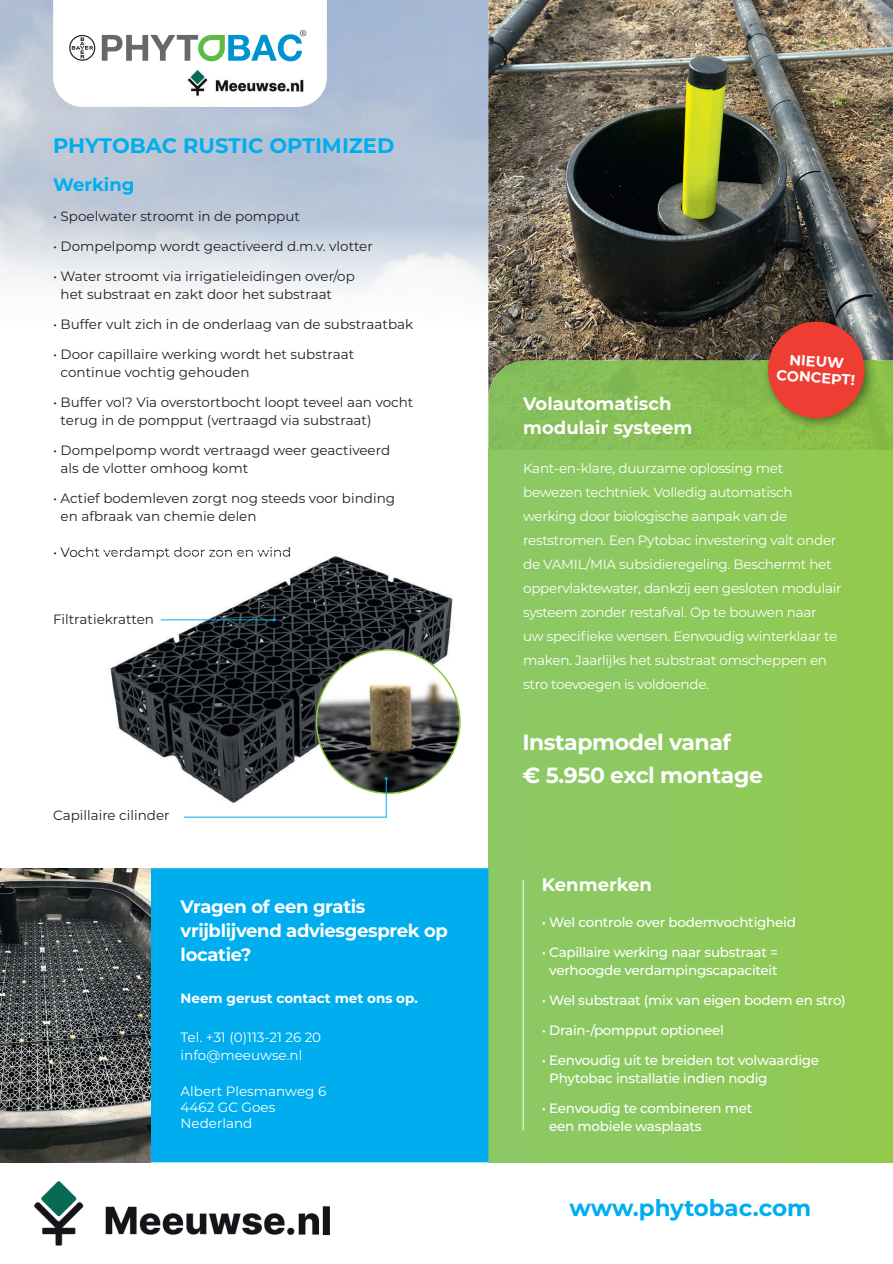
<style>
.page{position:relative;width:893px;height:1264px;background:#fff}
.page>*{position:absolute;margin:0;border:0;box-sizing:border-box;transform-origin:0 0}
.t1{font:700 22.95px "Montserrat";color:#00aeef}
.t2{font:700 21.9px/33px "Montserrat";letter-spacing:-.02em;color:#fff}
.t3{font:700 21px "Montserrat";color:#00aeef}
.t4{font:700 18px/24px "Montserrat";letter-spacing:-.02em;color:#fff}
.t5{font:700 18px/24px "Montserrat";color:#fff}
.t6{font:700 18px "Montserrat";color:#00aeef}
.t7{font:700 14.55px/16px "Montserrat";color:#fff;text-align:center}
.t8{font:13.5px/18px "Montserrat";color:#231f20}
.t9{font:13.5px/24px "Montserrat";letter-spacing:-.02em;color:#fff}
.t10{font:500 13.5px/18px "Montserrat";letter-spacing:-.02em;color:#fff}
.t11{font:13.5px/16.2px "Montserrat";color:#fff}
.t12{font:700 13.5px "Montserrat";color:#fff}
</style>
<div class="page">
<img style="left:0;top:291px;width:356px;height:26px">
<img style="left:488px;top:0;width:404px;height:361px">
<div style="left:488px;top:450px;width:404px;height:712px;background:linear-gradient(to right,#8bc968,#92c94f)"></div>
<div style="left:853px;top:361px;width:39px;height:89px;background:#89bf47"></div>
<img style="left:488px;top:405px;width:365px;height:45px">
<img style="left:488px;top:361px;width:273px;height:44px">
<svg style="left:53px;top:0;width:274px;height:107px"></svg>
<img style="left:761px;top:315px;width:115px;height:115px">
<svg style="left:766px;top:320px;width:100px;height:100px;background:#ca5039"></svg>
<hr style="left:522px;top:879px;width:1px;height:251px;background:#fff">
<div style="left:151px;top:868px;width:337px;height:294px;background:#00aeef"></div>
<img style="left:0;top:868px;width:151px;height:294px">
<img style="left:110px;top:556px;width:351px;height:254px">
<img style="left:83px;top:552px;width:207px;height:7px">
<img style="left:183px;top:552px;width:107px;height:5px">
<img style="left:316px;top:650px;width:144px;height:143px;border-radius:72px">
<hr style="left:161px;top:619px;width:113px;height:1px;background:#00aeef">
<hr style="left:184px;top:817px;width:202px;height:1px;background:#00aeef">
<hr style="left:386px;top:778px;width:1px;height:39px;background:#00aeef">
<img style="left:186px;top:63px;width:120px;height:41px">
<img style="left:34px;top:1181px;width:296px;height:65px">
<h3 class="t3" style="left:53px;top:130px;width:343px">PHYTOBAC RUSTIC OPTIMIZED</h3>
<h3 class="t6" style="left:53px;top:171px;width:83px">Werking</h3>
<p class="t8" style="left:53px;top:206px;width:248px">• Spoelwater stroomt in de pompput</p>
<p class="t8" style="left:53px;top:236px;width:321px">• Dompelpomp wordt geactiveerd d.m.v. vlotter</p>
<p class="t8" style="left:61px;top:266px;width:296px;text-indent:-8px">W• eta ortsr o m gi rr iaivt ei ta el di ni g e n o ev o/ r p het substraat en zakt door het substraat</p>
<p class="t8" style="left:53px;top:314px;width:361px">B• u e f f uvr hc i zt l n i d e o n d e gaa l r nav d e us b bt aa r t s ka</p>
<p class="t8" style="left:61px;top:344px;width:295px;text-indent:-8px">D• o o pacr er i a l l i w e ni kr g w o dr ht e ust b taar t s continue vochtig gehouden</p>
<p class="t8" style="left:61px;top:392px;width:354px;text-indent:-8px">B• u e f f ovr V? l oa i ev ot s r bt r o hc o l t o p eve tt e naal ov hc t terug in de pompput (vertraagd via substraat)</p>
<p class="t8" style="left:61px;top:440px;width:331px;text-indent:-8px">D• o m p e p l o m p w o dr evt gaa r t r d w e e gr ev i t cae e dr als de vlotter omhoog komt</p>
<p class="t8" style="left:61px;top:488px;width:336px;text-indent:-8px">A• e i t c bf o d e m eve l n oz gr nt o g et s e d ovs o br n i d n i g en afbraak van chemie delen</p>
<p class="t8" style="left:53px;top:542px;width:240px">• Vocht verdampt door zon en wind</p>
<p class="t8" style="left:53px;top:609px;width:102px">Filtratiekratten</p>
<p class="t8" style="left:53px;top:806px;width:118px">Capillaire cilinder</p>
<h3 class="t4" style="left:181px;top:893px;width:269px">Vragen of een gratis vrijblijvend adviesgesprek op locatie?</h3>
<p class="t12" style="left:181px;top:988px;width:239px">Neem gerust contact met ons op.</p>
<p class="t11" style="left:181px;top:1027px;width:142px;line-height:18px">Tel. +31 (0)113-21 26 20 info@meeuwse.nl</p>
<p class="t11" style="left:181px;top:1082px;width:147px">Albert Plesmanweg 6<br>4462 GC Goes<br>Nederland</p>
<p class="t7" style="left:778px;top:350px;width:83px;rotate:4deg">N IEUW<br>CON CEPT!</p>
<h3 class="t5" style="left:523px;top:391px;width:171px">Volautomatisch modulair systeem</h3>
<p class="t9" style="left:523px;top:456px;width:320px">Kant-en-klare, duurzame oplossing met bewezen techtniek. Volledig automatisch werking door biologische aanpak van de reststromen. Een Pytobac investering valt onder de VAMIL/MIA subsidieregeling. Beschermt het oppervlaktewater, dankzij een gesloten modulair systeem zonder restafval. Op te bouwen naar<br>uw specifieke wensen. Eenvoudig winterklaar te maken. Jaarlijks het substraat omscheppen en stro toevoegen is voldoende.</p>
<h2 class="t2" style="left:522px;top:724px;width:242px">Instapmodel vanaf<br>€ 5.950 excl montage</h2>
<h3 class="t5" style="left:542px;top:871px;width:112px">Kenmerken</h3>
<p class="t10" style="left:542px;top:912px;width:255px">• Wel controle over bodemvochtigheid</p>
<p class="t10" style="left:542px;top:942px;width:237px;text-align:center">C• pa we r i a l l i n i k r e g n usr aa b =t aa r t s verhoogde verdampingscapaciteit</p>
<p class="t10" style="left:542px;top:990px;width:305px">W• us l e b m( t aa r t s navx i g i e ne b o d me ne o r t s )</p>
<p class="t10" style="left:542px;top:1020px;width:183px">D• niar p/ - o m p p u ot p o i t n l ee</p>
<p class="t10" style="left:549px;top:1050px;width:271px;text-indent:-7px">E• ne ov u d g i u be tt i d i e r ne ot ovt wl dr aa g i e<br>Phytobac installatie indien nodig</p>
<p class="t10" style="left:549px;top:1098px;width:204px;text-indent:-7px">E• ne ov u d gi ocet m b ni nere m te een mobiele wasplaats</p>
<h1 class="t1" style="left:569px;top:1191px;width:243px">www.phytobac.com</h1>
</div>
